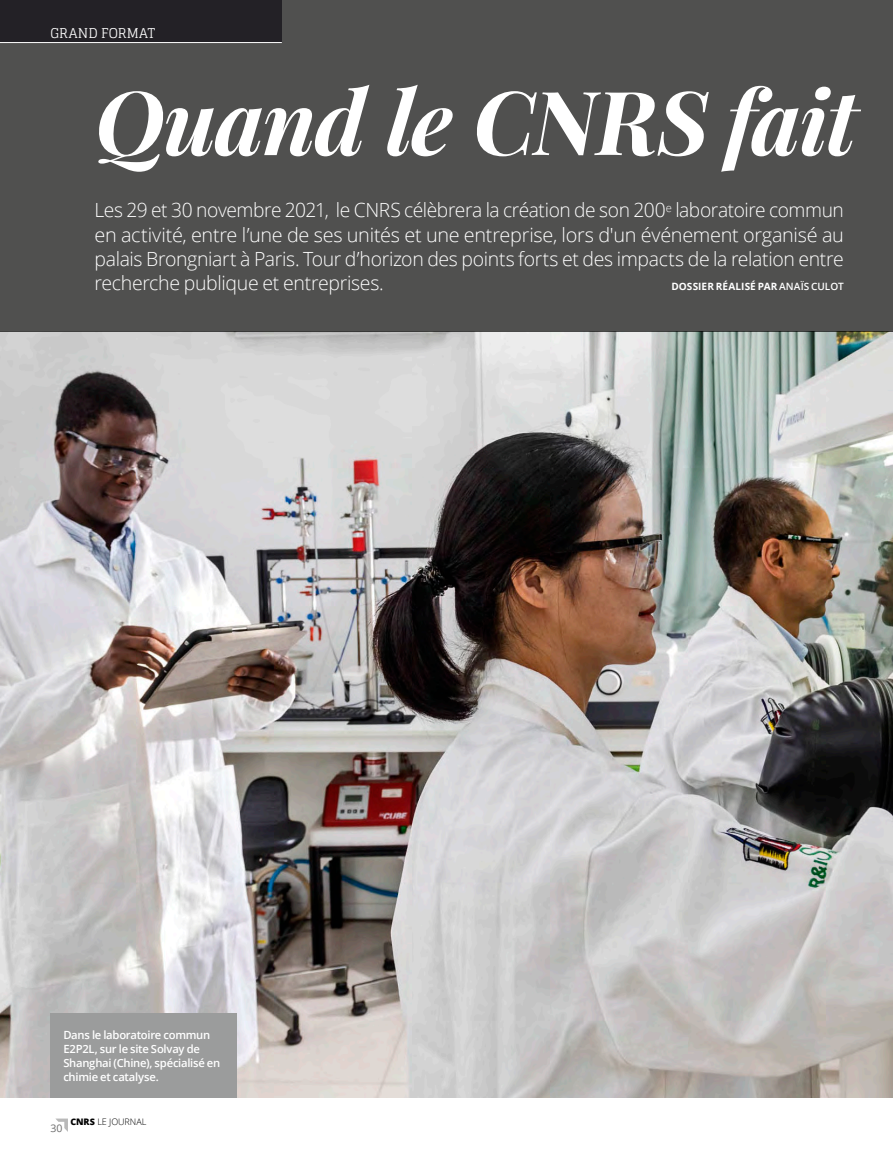
<style>
.page{position:relative;width:893px;height:1149px;background:#fff}
.page>*{position:absolute;margin:0;border:0;box-sizing:border-box;transform-origin:0 0}
.Titre_30{font:italic 700 88.5px "Playfair Display";letter-spacing:-.02em;color:#fff}
.Txt_courant_retrai{font:300 19.5px/24px "Open Sans";letter-spacing:-.02em;color:#fff;text-align:justify}
.t1{font:13.5px "Glegoo";letter-spacing:.01em;color:#fff}
.Légende_txt_blc{font:600 11.25px/14.2px "Open Sans";letter-spacing:-.025em;color:#fff}
.t2{font:10.5px "Open Sans";color:#6d6d6d}
.Txt_courant_retrai-2{font:700 10.05px "Open Sans";letter-spacing:.01em;color:#fff}
.t3{font:300 9px "Open Sans";letter-spacing:-.005em;color:#000}
.s1{font-style:inherit}
.s2{font-weight:600}
.s3{font-weight:800}
</style>
<div class="page">
<div style="left:0;top:0;width:893px;height:332px;background:#50504f"></div>
<img style="left:0;top:332px;width:893px;height:765px">
<div style="left:51px;top:1012px;width:186px;height:85px;background:#9b9c9c"></div>
<div style="left:0;top:0;width:282px;height:43px;background:#1e1c22"></div>
<svg style="left:55px;top:1118px;width:13px;height:13px"></svg>
<hr style="left:0;top:42px;width:282px;height:1px;background:#fff">
<p class="t1" style="left:50px;top:25px;width:106px">GRAND FORMAT</p>
<p class="Titre_30" style="left:90px;top:61px;width:768px"><span class="s1">Q</span>uand le <span class="s1">CNRS</span> fait</p>
<p class="Txt_courant_retrai" style="left:94px;top:198px;width:751px">Les 29 et 30 novembre 2021, le CNRS célèbrera la création de son 200<sup>e</sup> laboratoire commun en activité, entre l’une de ses unités et une entreprise, lors d'un événement organisé au palais Brongniart à Paris. Tour d’horizon des points forts et des impacts de la relation entre recherche publique et entreprises.</p>
<p class="Txt_courant_retrai-2" style="left:671px;top:279px;width:174px">DOSSIER RÉALISÉ PAR <span class="s2">ANAÏS CULOT</span></p>
<p class="Légende_txt_blc" style="left:63px;top:1026px;width:158px">Dans le laboratoire commun<br>E2P2L, sur le site Solvay de<br>Shanghai (Chine), spécialisé en chimie et catalyse.</p>
<p class="t2" style="left:50px;top:1120px;width:13px">30</p>
<p class="t3" style="left:70px;top:1115px;width:78px"><span class="s3">CNRS</span> LE JOURNAL</p>
</div>
